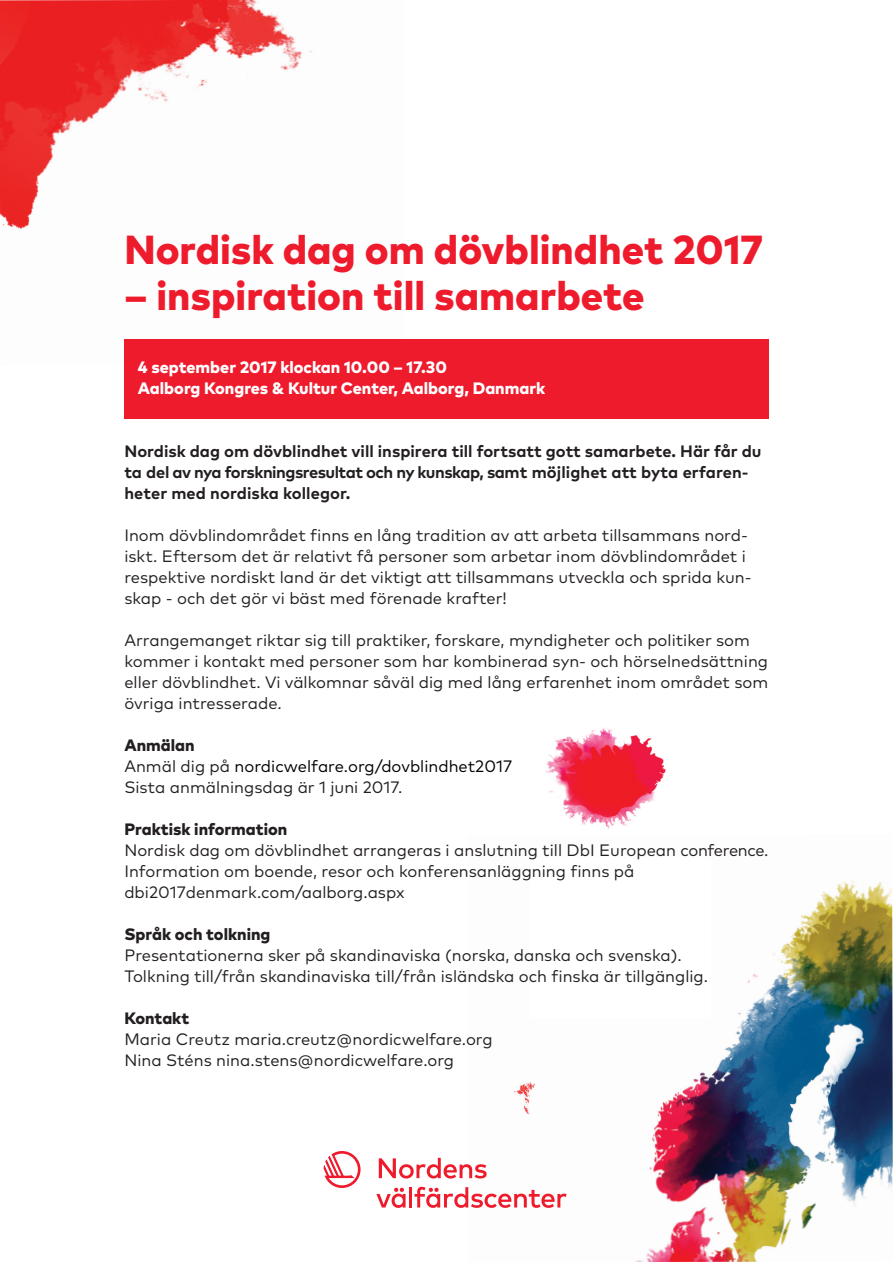
<style>
.page{position:relative;width:893px;height:1263px;background:#fff}
.page>*{position:absolute;margin:0;border:0;box-sizing:border-box;transform-origin:0 0}
.t1{font:800 40.5px "Mark Pro";color:#ee1b2d}
.t2{font:16.5px/21px "Mark Pro";color:#231f20}
.t3{font:700 16.5px/21px "Mark Pro";color:#231f20}
.t4{font:800 16.5px "Mark Pro";color:#fff}
.t5{font:800 16.5px "Mark Pro";color:#231f20}
.t6{font:16.5px "Mark Pro";color:#000}
.s1{color:#231f20}
</style>
<div class="page">
<img style="left:546px;top:728px;width:120px;height:101px">
<img style="left:0;top:0;width:404px;height:340px">
<div style="left:124px;top:340px;width:645px;height:79px;background:#ee1b2d"></div>
<img style="left:469px;top:880px;width:424px;height:382px">
<div style="left:530px;top:858px;width:181px;height:160px;background:#fff"></div>
<svg style="left:379px;top:1158px;width:108px;height:20px"></svg>
<svg style="left:376px;top:1188px;width:30px;height:20px"></svg>
<hr style="left:409px;top:1187px;width:3px;height:20px;background:#ee1b2d">
<svg style="left:414px;top:1187px;width:153px;height:21px"></svg>
<svg style="left:324px;top:1151px;width:37px;height:37px"></svg>
<p class="t1" style="left:124px;top:218px;width:640px">Nordisk dag om dövblindhet 2017</p>
<p class="t1" style="left:124px;top:265px;width:522px">– inspiration till samarbete</p>
<p class="t4" style="left:138px;top:355px;width:311px">4 september 2017 klockan 10.00 – 17.30</p>
<p class="t4" style="left:138px;top:376px;width:409px">Aalborg Kongres &amp; Kultur Center, Aalborg, Danmark</p>
<p class="t3" style="left:124px;top:439px;width:639px">Nordisk dag om dövblindhet vill inspirera till fortsatt gott samarbete. Här får du ta del av nya forskningsresultat och ny kunskap, samt möjlighet att byta erfaren&shy;heter med nordiska kollegor.</p>
<p class="t2" style="left:124px;top:524px;width:629px">Inom dövblindområdet finns en lång tradition av att arbeta tillsammans nord&shy;iskt. Eftersom det är relativt få personer som arbetar inom dövblindområdet i respektive nordiskt land är det viktigt att tillsammans utveckla och sprida kun&shy;skap - och det gör vi bäst med förenade krafter!</p>
<p class="t2" style="left:124px;top:629px;width:645px">Arrangemanget riktar sig till praktiker, forskare, myndigheter och politiker som kommer i kontakt med personer som har kombinerad syn- och hörselnedsättning eller dövblindhet. Vi välkomnar såväl dig med lång erfarenhet inom området som övriga intresserade.</p>
<p class="t5" style="left:124px;top:733px;width:72px">Anmälan</p>
<p class="t6" style="left:124px;top:754px;width:389px"><span class="s1">Anmäl dig på</span> nordicwelfare.org/dovblindhet2017</p>
<p class="t2" style="left:124px;top:776px;width:280px">Sista anmälningsdag är 1 juni 2017.</p>
<p class="t5" style="left:124px;top:817px;width:165px">Praktisk information</p>
<p class="t2" style="left:124px;top:839px;width:646px">Nordisk dag om dövblindhet arrangeras i anslutning till DbI European conference.<br>Information om boende, resor och konferensanläggning finns på</p>
<p class="t2" style="left:124px;top:881px;width:282px">dbi2017denmark.com/aalborg.aspx</p>
<p class="t5" style="left:124px;top:922px;width:148px">Språk och tolkning</p>
<p class="t2" style="left:124px;top:944px;width:559px">Presentationerna sker på skandinaviska (norska, danska och svenska).</p>
<p class="t2" style="left:124px;top:965px;width:585px">Tolkning till/från skandinaviska till/från isländska och finska är tillgänglig.</p>
<p class="t5" style="left:124px;top:1006px;width:66px">Kontakt</p>
<p class="t2" style="left:124px;top:1028px;width:370px">Maria Creutz maria.creutz@nordicwelfare.org</p>
<p class="t2" style="left:124px;top:1049px;width:331px">Nina Sténs nina.stens@nordicwelfare.org</p>
</div>
